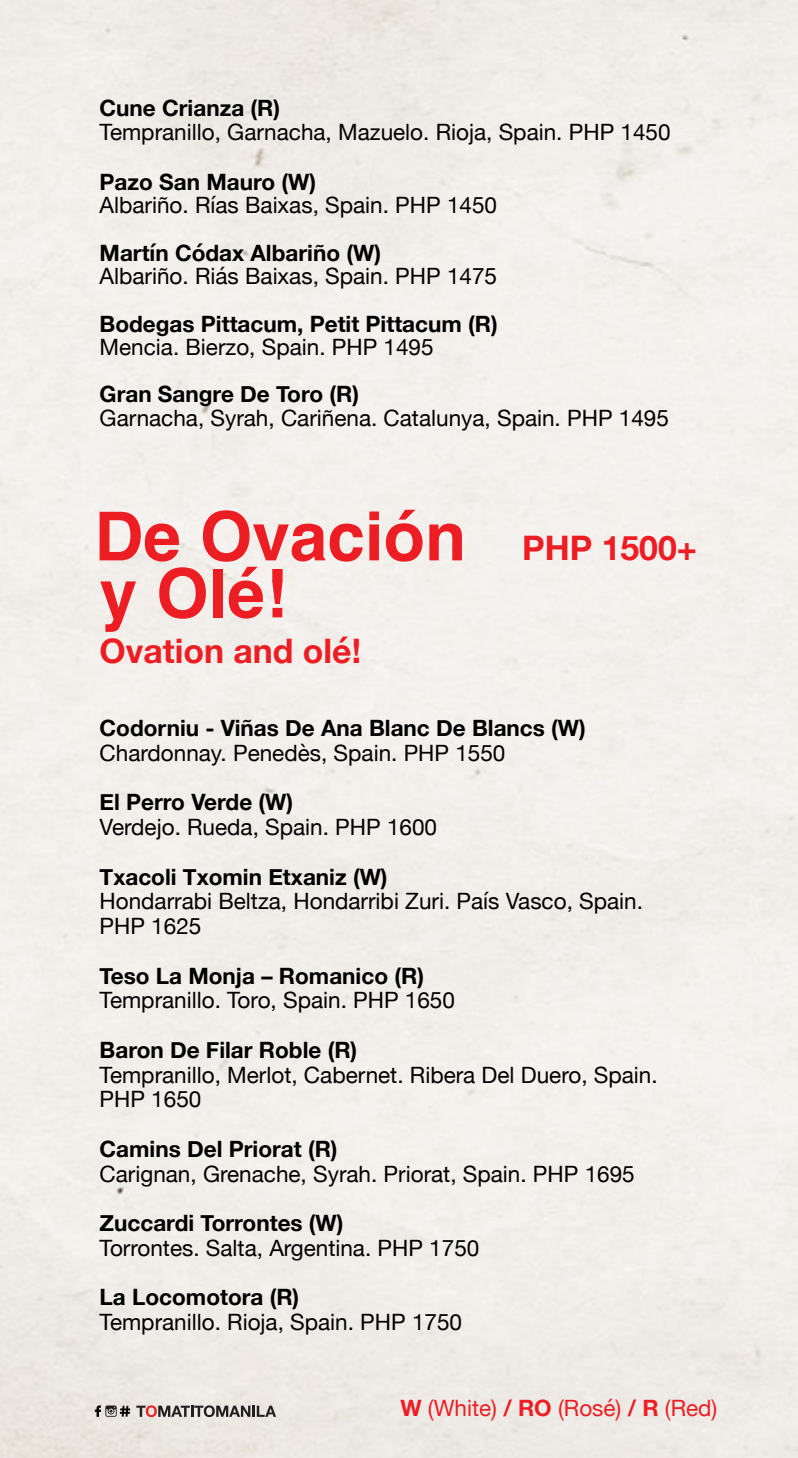
<style>
.page{position:relative;width:798px;height:1458px;background:#fff}
.page>*{position:absolute;margin:0;border:0;box-sizing:border-box;transform-origin:0 0}
.t1{font:700 67.5px "Helvetica";color:#ed1d24}
.t2{font:700 33.75px "Helvetica Neue";color:#ed1d24}
.t3{font:22.5px/24.8px "Helvetica Neue";color:#000}
.t4{font:700 22.5px "Helvetica Neue";color:#000}
.t5{font:22.5px "Helvetica Neue";color:#ed1d24}
.s1{font-weight:700}
</style>
<div class="page">
<div style="left:0;top:0;width:797px;height:1458px;background:#f2efea"></div>
<svg style="left:136px;top:1405px;width:140px;height:12px;background:#938886"></svg>
<svg style="left:95px;top:1405px;width:35px;height:12px"></svg>
<p class="t4" style="left:99px;top:90px;width:182px">Cune Crianza (R)</p>
<p class="t3" style="left:99px;top:121px;width:572px">Tempranillo, Garnacha, Mazuelo. Rioja, Spain. PHP 1450</p>
<p class="t4" style="left:99px;top:164px;width:218px">Pazo San Mauro (W)</p>
<p class="t3" style="left:99px;top:194px;width:399px">Albariño. Rías Baixas, Spain. PHP 1450</p>
<p class="t4" style="left:99px;top:235px;width:283px">Martín Códax Albariño (W)</p>
<p class="t3" style="left:99px;top:265px;width:399px">Albariño. Riás Baixas, Spain. PHP 1475</p>
<p class="t4" style="left:99px;top:306px;width:399px">Bodegas Pittacum, Petit Pittacum (R)</p>
<p class="t3" style="left:99px;top:336px;width:335px">Mencia. Bierzo, Spain. PHP 1495</p>
<p class="t4" style="left:99px;top:377px;width:261px">Gran Sangre De Toro (R)</p>
<p class="t3" style="left:99px;top:407px;width:570px">Garnacha, Syrah, Cariñena. Catalunya, Spain. PHP 1495</p>
<h1 class="t1" style="left:94px;top:482px;width:373px">De Ovación</h1>
<h1 class="t1" style="left:99px;top:539px;width:189px">y Olé!</h1>
<h2 class="t2" style="left:99px;top:625px;width:263px">Ovation and olé!</h2>
<h2 class="t2" style="left:522px;top:522px;width:176px">PHP 1500+</h2>
<p class="t4" style="left:99px;top:710px;width:487px">Codorniu - Viñas De Ana Blanc De Blancs (W)</p>
<p class="t3" style="left:99px;top:742px;width:407px">Chardonnay. Penedès, Spain. PHP 1550</p>
<p class="t4" style="left:99px;top:785px;width:195px">El Perro Verde (W)</p>
<p class="t3" style="left:99px;top:816px;width:339px">Verdejo. Rueda, Spain. PHP 1600</p>
<p class="t4" style="left:99px;top:859px;width:289px">Txacoli Txomin Etxaniz (W)</p>
<p class="t3" style="left:99px;top:890px;width:544px">Hondarrabi Beltza, Hondarribi Zuri. País Vasco, Spain.<br>PHP 1625</p>
<p class="t4" style="left:99px;top:958px;width:326px">Teso La Monja – Romanico (R)</p>
<p class="t3" style="left:99px;top:989px;width:357px">Tempranillo. Toro, Spain. PHP 1650</p>
<p class="t4" style="left:99px;top:1032px;width:259px">Baron De Filar Roble (R)</p>
<p class="t3" style="left:99px;top:1063px;width:559px">Tempranillo, Merlot, Cabernet. Ribera Del Duero, Spain.<br>PHP 1650</p>
<p class="t4" style="left:99px;top:1131px;width:239px">Camins Del Priorat (R)</p>
<p class="t3" style="left:99px;top:1162px;width:536px">Carignan, Grenache, Syrah. Priorat, Spain. PHP 1695</p>
<p class="t4" style="left:99px;top:1205px;width:245px">Zuccardi Torrontes (W)</p>
<p class="t3" style="left:99px;top:1237px;width:381px">Torrontes. Salta, Argentina. PHP 1750</p>
<p class="t4" style="left:99px;top:1280px;width:201px">La Locomotora (R)</p>
<p class="t3" style="left:99px;top:1311px;width:364px">Tempranillo. Rioja, Spain. PHP 1750</p>
<p class="t5" style="left:400px;top:1392px;width:318px"><span class="s1">W</span> (White) <span class="s1">/ RO</span> (Rosé) <span class="s1">/ R</span> (Red)</p>
</div>
